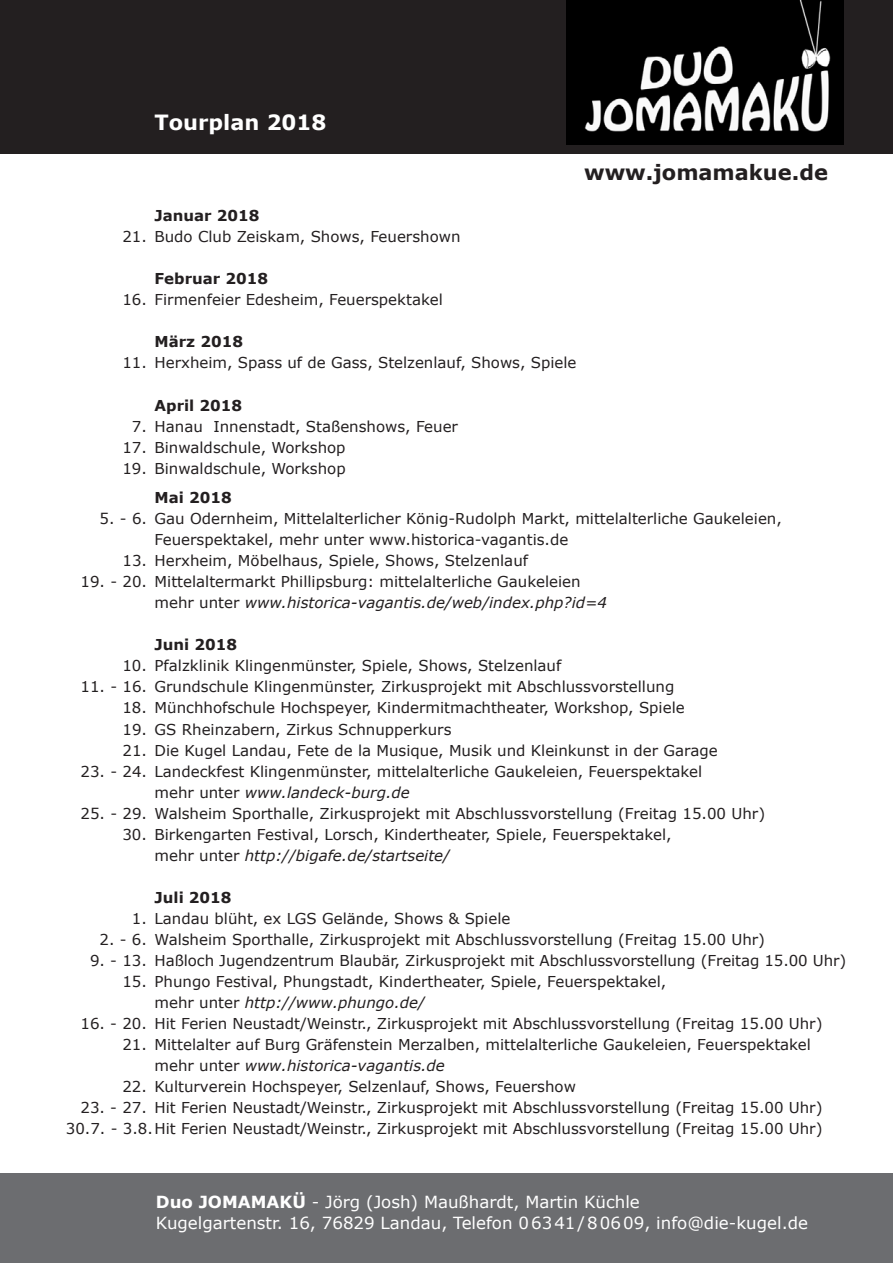
<style>
.page{position:relative;width:893px;height:1263px;background:#fff}
.page>*{position:absolute;margin:0;border:0;box-sizing:border-box;transform-origin:0 0}
.t1{font:700 21px "Verdana";color:#231f20}
.t2{font:700 21px "Verdana";color:#fff}
.t3{font:16.65px/21px "Verdana";color:#fff}
.t4{font:15px/21px "Verdana";color:#231f20}
.t5{font:700 15px "Verdana";color:#231f20}
.s1{font-style:italic}
.s2{font-weight:700}
</style>
<div class="page">
<div style="left:0;top:0;width:893px;height:153px;background:#231f20"></div>
<img style="left:567px;top:0;width:276px;height:145px">
<div style="left:0;top:1174px;width:893px;height:89px;background:#6c6d70"></div>
<h1 class="t2" style="left:154px;top:109px;width:173px">Tourplan 2018</h1>
<h1 class="t1" style="left:584px;top:159px;width:245px">www.jomamakue.de</h1>
<p class="t5" style="left:155px;top:206px;width:106px">Januar 2018</p>
<p class="t4" style="left:122px;top:225px;width:340px">21. Budo Club Zeiskam, Shows, Feuershown</p>
<p class="t5" style="left:155px;top:269px;width:115px">Februar 2018</p>
<p class="t4" style="left:122px;top:289px;width:322px">16. Firmenfeier Edesheim, Feuerspektakel</p>
<p class="t5" style="left:155px;top:332px;width:90px">März 2018</p>
<p class="t4" style="left:122px;top:352px;width:456px">11. Herxheim, Spass uf de Gass, Stelzenlauf, Shows, Spiele</p>
<p class="t5" style="left:155px;top:396px;width:89px">April 2018</p>
<p class="t4" style="left:132px;top:415px;width:328px">7. Hanau Innenstadt, Staßenshows, Feuer</p>
<p class="t4" style="left:122px;top:436px;width:225px">17. Binwaldschule, Workshop</p>
<p class="t4" style="left:122px;top:457px;width:225px">19. Binwaldschule, Workshop</p>
<p class="t5" style="left:155px;top:488px;width:79px">Mai 2018</p>
<p class="t4" style="left:155px;top:508px;width:629px;text-indent:-55px">5. - 6. Gau Odernheim, Mittelalterlicher König-Rudolph Markt, mittelalterliche Gaukeleien,<br>Feuerspektakel, mehr unter www.historica-vagantis.de</p>
<p class="t4" style="left:122px;top:550px;width:407px">13. Herxheim, Möbelhaus, Spiele, Shows, Stelzenlauf</p>
<p class="t4" style="left:155px;top:571px;width:454px;text-indent:-74px">19. - 20. Mittelaltermarkt Phillipsburg: mittelalterliche Gaukeleien mehr unter <span class="s1">www.historica-vagantis.de/web/index.php?id=4</span></p>
<p class="t5" style="left:155px;top:635px;width:84px">Juni 2018</p>
<p class="t4" style="left:122px;top:655px;width:440px">10. Pfalzklinik Klingenmünster, Spiele, Shows, Stelzenlauf</p>
<p class="t4" style="left:81px;top:676px;width:595px">11. - 16. Grundschule Klingenmünster, Zirkusprojekt mit Abschlussvorstellung</p>
<p class="t4" style="left:122px;top:697px;width:564px">18. Münchhofschule Hochspeyer, Kindermitmachtheater, Workshop, Spiele</p>
<p class="t4" style="left:122px;top:718px;width:331px">19. GS Rheinzabern, Zirkus Schnupperkurs</p>
<p class="t4" style="left:122px;top:739px;width:597px">21. Die Kugel Landau, Fete de la Musique, Musik und Kleinkunst in der Garage</p>
<p class="t4" style="left:155px;top:760px;width:549px;text-indent:-74px">23. - 24. Landeckfest Klingenmünster, mittelalterliche Gaukeleien, Feuerspektakel mehr unter <span class="s1">www.landeck-burg.de</span></p>
<p class="t4" style="left:81px;top:802px;width:686px">25. - 29. Walsheim Sporthalle, Zirkusprojekt mit Abschlussvorstellung (Freitag 15.00 Uhr)</p>
<p class="t4" style="left:155px;top:823px;width:518px;text-indent:-32px">30. Birkengarten Festival, Lorsch, Kindertheater, Spiele, Feuerspektakel, mehr unter <span class="s1">http://bigafe.de/startseite/</span></p>
<p class="t5" style="left:155px;top:888px;width:79px">Juli 2018</p>
<p class="t4" style="left:132px;top:907px;width:380px">1. Landau blüht, ex LGS Gelände, Shows &amp; Spiele</p>
<p class="t4" style="left:100px;top:928px;width:667px">2. - 6. Walsheim Sporthalle, Zirkusprojekt mit Abschlussvorstellung (Freitag 15.00 Uhr)</p>
<p class="t4" style="left:90px;top:949px;width:758px">9. - 13. Haßloch Jugendzentrum Blaubär, Zirkusprojekt mit Abschlussvorstellung (Freitag 15.00 Uhr)</p>
<p class="t4" style="left:155px;top:970px;width:513px;text-indent:-32px">15. Phungo Festival, Phungstadt, Kindertheater, Spiele, Feuerspektakel, mehr unter <span class="s1">http://www.phungo.de/</span></p>
<p class="t4" style="left:81px;top:1012px;width:743px">16. - 20. Hit Ferien Neustadt/Weinstr., Zirkusprojekt mit Abschlussvorstellung (Freitag 15.00 Uhr)</p>
<p class="t4" style="left:155px;top:1033px;width:658px;text-indent:-32px">21. Mittelalter auf Burg Gräfenstein Merzalben, mittelalterliche Gaukeleien, Feuerspektakel mehr unter <span class="s1">www.historica-vagantis.de</span></p>
<p class="t4" style="left:122px;top:1075px;width:455px">22. Kulturverein Hochspeyer, Selzenlauf, Shows, Feuershow</p>
<p class="t4" style="left:66px;top:1096px;width:758px;text-align:right">23. - 27. Hit Ferien Neustadt/Weinstr., Zirkusprojekt mit Abschlussvorstellung (Freitag 15.00 Uhr)<br>30.7. - 3.8.Hit Ferien Neustadt/Weinstr., Zirkusprojekt mit Abschlussvorstellung (Freitag 15.00 Uhr)</p>
<p class="t3" style="left:156px;top:1190px;width:654px"><span class="s2">Duo JOMAMAKÜ</span> - Jörg (Josh) Maußhardt, Martin Küchle<br>Kugelgartenstr. 16, 76829 Landau, Telefon 06341/80609, info@die-kugel.de</p>
</div>
